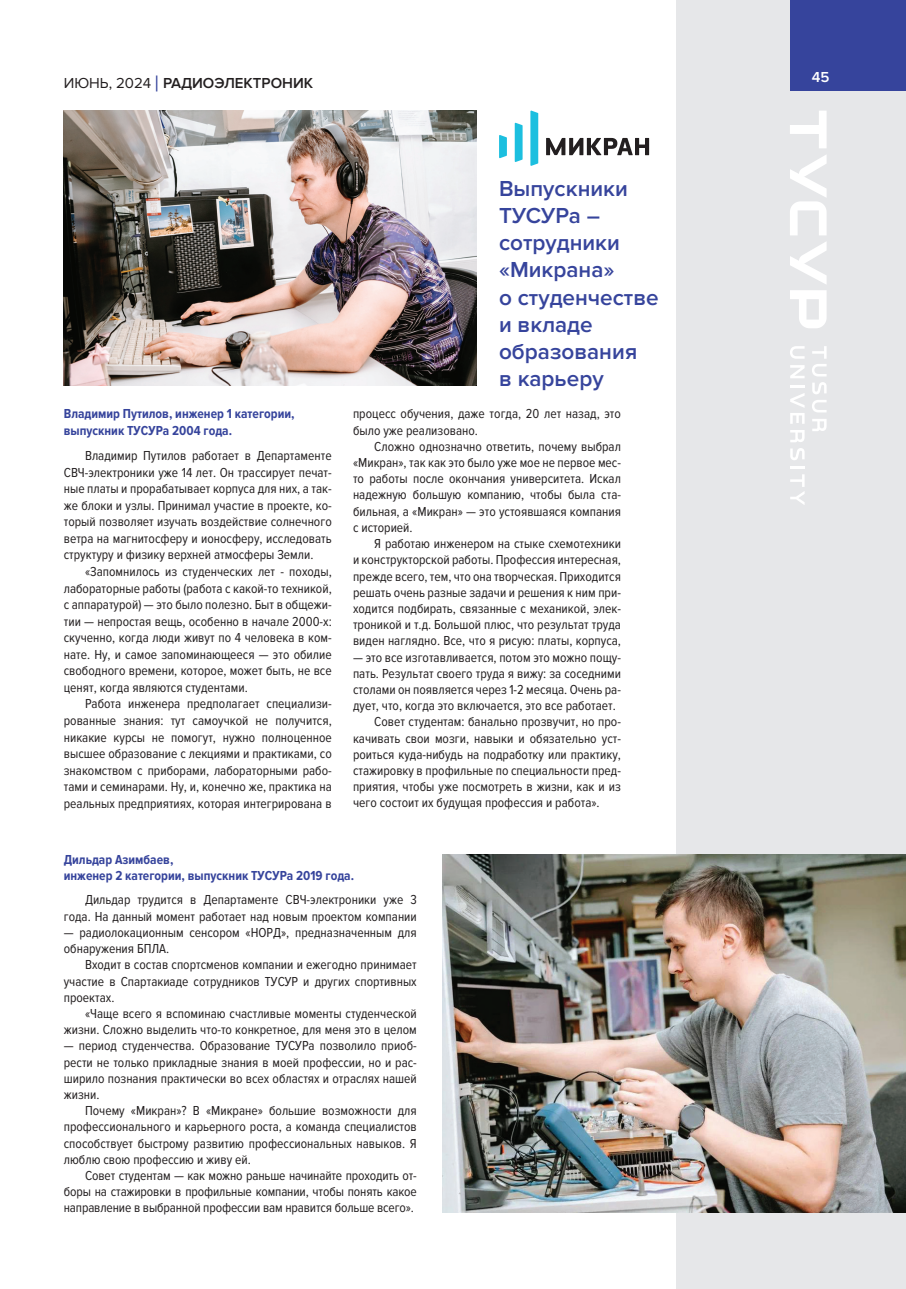
<style>
.page{position:relative;width:906px;height:1289px;background:#fff}
.page>*{position:absolute;margin:0;border:0;box-sizing:border-box;transform-origin:0 0}
.t1{font:600 22.5px/27px "Proxima Nova";color:#36449c}
.t2{font:600 15px "Proxima Nova";color:#231f20}
.t3{font:600 15px "Proxima Nova";color:#fff}
.t4{font:13.5px/16.2px "Proxima Nova Cond";color:#231f20;text-align:justify}
.t5{font:700 13.5px/16.5px "Proxima Nova Cond";color:#36449c}
.s1{font-weight:400}
.s2{font-weight:400;font-size:22.5px;color:#36449c}
</style>
<div class="page">
<div style="left:676px;top:0;width:230px;height:1288px;background:#e6e7e9"></div>
<svg style="left:812px;top:346px;width:14px;height:30px"></svg>
<svg style="left:812px;top:382px;width:14px;height:12px"></svg>
<svg style="left:812px;top:400px;width:14px;height:12px"></svg>
<svg style="left:812px;top:419px;width:14px;height:12px"></svg>
<svg style="left:790px;top:346px;width:14px;height:13px"></svg>
<svg style="left:790px;top:365px;width:14px;height:13px"></svg>
<hr style="left:790px;top:385px;width:14px;height:3px;background:#fff">
<svg style="left:790px;top:393px;width:14px;height:31px"></svg>
<svg style="left:790px;top:430px;width:14px;height:12px"></svg>
<svg style="left:790px;top:448px;width:14px;height:12px"></svg>
<hr style="left:790px;top:466px;width:14px;height:3px;background:#fff">
<svg style="left:790px;top:474px;width:14px;height:31px"></svg>
<svg style="left:790px;top:111px;width:36px;height:37px"></svg>
<svg style="left:790px;top:155px;width:36px;height:80px"></svg>
<svg style="left:790px;top:242px;width:36px;height:86px"></svg>
<div style="left:790px;top:0;width:115px;height:91px;background:#36449c"></div>
<img style="left:64px;top:111px;width:412px;height:274px">
<img style="left:442px;top:854px;width:464px;height:358px">
<svg style="left:499px;top:110px;width:39px;height:56px"></svg>
<svg style="left:546px;top:138px;width:103px;height:17px"></svg>
<p class="t2" style="left:64px;top:74px;width:251px"><span class="s1">июнь, 2024</span> <span class="s2">|</span> Радиоэлектроник</p>
<p class="t5" style="left:64px;top:406px;width:232px">Владимир Путилов, инженер 1 категории, выпускник ТУСУРа 2004 года.</p>
<p class="t4" style="left:64px;top:447px;width:269px;text-indent:21px">Владимир Путилов работает в Департаменте СВЧ-электроники уже 14 лет. Он трассирует печат&shy;ные платы и прорабатывает корпуса для них, а так&shy;же блоки и узлы. Принимал участие в проекте, ко&shy;торый позволяет изучать воздействие солнечного ветра на магнитосферу и ионосферу, исследовать структуру и физику верхней атмосферы Земли.</p>
<p class="t4" style="left:64px;top:563px;width:269px;text-indent:21px">«Запомнилось из студенческих лет - походы, лабораторные работы (работа с какой-то техникой, с аппаратурой) — это было полезно. Быт в общежи&shy;тии — непростая вещь, особенно в начале 2000-х: скученно, когда люди живут по 4 человека в ком&shy;нате. Ну, и самое запоминающееся — это обилие свободного времени, которое, может быть, не все ценят, когда являются студентами.</p>
<p class="t4" style="left:64px;top:696px;width:269px;text-indent:21px">Работа инженера предполагает специализи&shy;рованные знания: тут самоучкой не получится, никакие курсы не помогут, нужно полноценное высшее образование с лекциями и практиками, со знакомством с приборами, лабораторными рабо&shy;тами и семинарами. Ну, и, конечно же, практика на реальных предприятиях, которая интегрирована в</p>
<h1 class="t1" style="left:499px;top:176px;width:161px">Выпускники<br>ТУСУРа – сотрудники «Микрана»<br>о студенчестве и вкладе образования<br>в карьеру</h1>
<p class="t4" style="left:353px;top:406px;width:269px">процесс обучения, даже тогда, 20 лет назад, это было уже реализовано.</p>
<p class="t4" style="left:353px;top:438px;width:269px;text-indent:21px">Сложно однозначно ответить, почему выбрал «Микран», так как это было уже мое не первое мес&shy;то работы после окончания университета. Искал надежную большую компанию, чтобы была ста&shy;бильная, а «Микран» — это устоявшаяся компания с историей.</p>
<p class="t4" style="left:353px;top:536px;width:269px;text-indent:21px">Я работаю инженером на стыке схемотехники и конструкторской работы. Профессия интересная, прежде всего, тем, что она творческая. Приходится решать очень разные задачи и решения к ним при&shy;ходится подбирать, связанные с механикой, элек&shy;троникой и т.д. Большой плюс, что результат труда виден наглядно. Все, что я рисую: платы, корпуса,</p>
<p class="t4" style="left:353px;top:649px;width:269px">— это все изготавливается, потом это можно пощу-</p>
<p class="t4" style="left:353px;top:665px;width:269px">пать. Результат своего труда я вижу: за соседними</p>
<p class="t4" style="left:353px;top:681px;width:269px">столами он появляется через 1-2 месяца. Очень ра-</p>
<p class="t4" style="left:353px;top:698px;width:264px">дует, что, когда это включается, это все работает.</p>
<p class="t4" style="left:374px;top:714px;width:248px">Совет студентам: банально прозвучит, но про-</p>
<p class="t4" style="left:353px;top:730px;width:269px">качивать свои мозги, навыки и обязательно уст-</p>
<p class="t4" style="left:353px;top:746px;width:269px">роиться куда-нибудь на подработку или практику,</p>
<p class="t4" style="left:353px;top:762px;width:269px">стажировку в профильные по специальности пред-</p>
<p class="t4" style="left:353px;top:779px;width:269px">приятия, чтобы уже посмотреть в жизни, как и из</p>
<p class="t4" style="left:353px;top:795px;width:248px">чего состоит их будущая профессия и работа».</p>
<p class="t5" style="left:64px;top:851px;width:292px">Дильдар Азимбаев,<br>инженер 2 категории, выпускник ТУСУРа 2019 года.</p>
<p class="t4" style="left:64px;top:892px;width:354px;text-align:right">Дильдар трудится в Департаменте СВЧ-электроники уже 3 года. На данный момент работает над новым проектом компании</p>
<p class="t4" style="left:64px;top:924px;width:354px">— радиолокационным сенсором «НОРД», предназначенным для обнаружения БПЛА.</p>
<p class="t4" style="left:64px;top:957px;width:354px;text-indent:21px">Входит в состав спортсменов компании и ежегодно принимает участие в Спартакиаде сотрудников ТУСУР и других спортивных проектах.</p>
<p class="t4" style="left:64px;top:1005px;width:354px;text-align:right">«Чаще всего я вспоминаю счастливые моменты студенческой жизни. Сложно выделить что-то конкретное, для меня это в целом</p>
<p class="t4" style="left:64px;top:1038px;width:354px">— период студенчества. Образование ТУСУРа позволило приоб&shy;рести не только прикладные знания в моей профессии, но и рас&shy;ширило познания практически во всех областях и отраслях нашей жизни.</p>
<p class="t4" style="left:64px;top:1102px;width:354px;text-indent:21px">Почему «Микран»? В «Микране» большие возможности для профессионального и карьерного роста, а команда специалистов способствует быстрому развитию профессиональных навыков. Я люблю свою профессию и живу ей.</p>
<p class="t4" style="left:64px;top:1167px;width:354px;text-indent:21px">Совет студентам — как можно раньше начинайте проходить от&shy;боры на стажировки в профильные компании, чтобы понять какое направление в выбранной профессии вам нравится больше всего».</p>
<p class="t3" style="left:811px;top:68px;width:10px">45</p>
</div>
